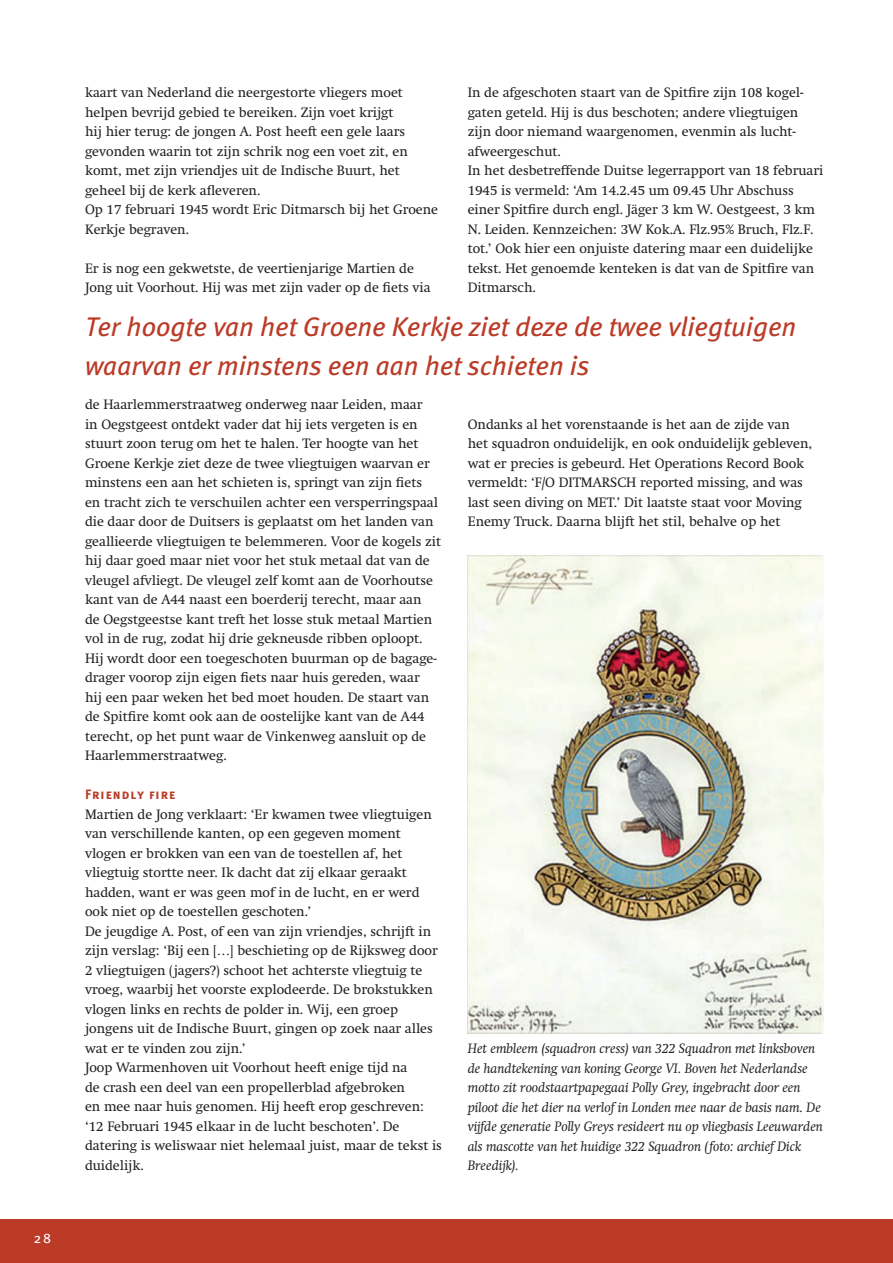
<style>
.page{position:relative;width:893px;height:1263px;background:#fff}
.page>*{position:absolute;margin:0;border:0;box-sizing:border-box;transform-origin:0 0}
.t1{font:italic 27px/39px "Meta";color:#bb3b27}
.t2{font:13.8px "Meta Book Caps";color:#fff}
.t3{font:13.5px/19.5px "Swift";color:#231f20}
.t4{font:italic 13.5px/19.5px "Swift";color:#231f20}
.t5{font:13.5px "Meta Bold Caps";letter-spacing:.075em;color:#bb3b27}
</style>
<div class="page">
<div style="left:0;top:1219px;width:893px;height:44px;background:#bb3b27"></div>
<img style="left:468px;top:556px;width:356px;height:477px">
<p class="t2" style="left:34px;top:1230px;width:19px">28</p>
<p class="t3" style="left:85px;top:83px;width:355px">kaart van Nederland die neergestorte vliegers moet helpen bevrijd gebied te bereiken. Zijn voet krijgt<br>hij hier terug: de jongen A. Post heeft een gele laars gevonden waarin tot zijn schrik nog een voet zit, en komt, met zijn vriendjes uit de Indische Buurt, het geheel bij de kerk afleveren.<br>Op 17 februari 1945 wordt Eric Ditmarsch bij het Groene Kerkje begraven.</p>
<p class="t3" style="left:85px;top:259px;width:347px">Er is nog een gekwetste, de veertienjarige Martien de<br>Jong uit Voorhout. Hij was met zijn vader op de fiets via</p>
<p class="t3" style="left:468px;top:83px;width:357px">In de afgeschoten staart van de Spitfire zijn 108 kogel&shy;gaten geteld. Hij is dus beschoten; andere vliegtuigen zijn door niemand waargenomen, evenmin als lucht&shy;afweergeschut.<br>In het desbetreffende Duitse legerrapport van 18 februari 1945 is vermeld: ‘Am 14.2.45 um 09.45 Uhr Abschuss einer Spitfire durch engl. Jäger 3 km W. Oestgeest, 3 km N. Leiden. Kennzeichen: 3W Kok.A. Flz.95% Bruch, Flz.F. tot.’ Ook hier een onjuiste datering maar een duidelijke tekst. Het genoemde kenteken is dat van de Spitfire van Ditmarsch.</p>
<h1 class="t1" style="left:85px;top:307px;width:713px">Ter hoogte van het Groene Kerkje ziet deze de twee vliegtuigen waarvan er minstens een aan het schieten is</h1>
<p class="t3" style="left:85px;top:395px;width:358px">de Haarlemmerstraatweg onderweg naar Leiden, maar<br>in Oegstgeest ontdekt vader dat hij iets vergeten is en stuurt zoon terug om het te halen. Ter hoogte van het Groene Kerkje ziet deze de twee vliegtuigen waarvan er minstens een aan het schieten is, springt van zijn fiets<br>en tracht zich te verschuilen achter een versperringspaal die daar door de Duitsers is geplaatst om het landen van geallieerde vliegtuigen te belemmeren. Voor de kogels zit hij daar goed maar niet voor het stuk metaal dat van de vleugel afvliegt. De vleugel zelf komt aan de Voorhoutse kant van de A44 naast een boerderij terecht, maar aan<br>de Oegstgeestse kant treft het losse stuk metaal Martien vol in de rug, zodat hij drie gekneusde ribben oploopt.<br>Hij wordt door een toegeschoten buurman op de bagage&shy;drager voorop zijn eigen fiets naar huis gereden, waar<br>hij een paar weken het bed moet houden. De staart van de Spitfire komt ook aan de oostelijke kant van de A44 terecht, op het punt waar de Vinkenweg aansluit op de Haarlemmerstraatweg.</p>
<p class="t5" style="left:85px;top:787px;width:92px">Friendly fire</p>
<p class="t3" style="left:85px;top:804px;width:358px">Martien de Jong verklaart: ‘Er kwamen twee vliegtuigen van verschillende kanten, op een gegeven moment vlogen er brokken van een van de toestellen af, het vliegtuig stortte neer. Ik dacht dat zij elkaar geraakt hadden, want er was geen mof in de lucht, en er werd ook niet op de toestellen geschoten.’<br>De jeugdige A. Post, of een van zijn vriendjes, schrijft in zijn verslag: ‘Bij een […] beschieting op de Rijksweg door 2 vliegtuigen (jagers?) schoot het achterste vliegtuig te vroeg, waarbij het voorste explodeerde. De brokstukken vlogen links en rechts de polder in. Wij, een groep jongens uit de Indische Buurt, gingen op zoek naar alles wat er te vinden zou zijn.’<br>Joop Warmenhoven uit Voorhout heeft enige tijd na<br>de crash een deel van een propellerblad afgebroken<br>en mee naar huis genomen. Hij heeft erop geschreven: ‘12 Februari 1945 elkaar in de lucht beschoten’. De datering is weliswaar niet helemaal juist, maar de tekst is duidelijk.</p>
<p class="t3" style="left:468px;top:415px;width:346px">Ondanks al het vorenstaande is het aan de zijde van het squadron onduidelijk, en ook onduidelijk gebleven, wat er precies is gebeurd. Het Operations Record Book vermeldt: ‘F/O DITMARSCH reported missing, and was last seen diving on MET.’ Dit laatste staat voor Moving Enemy Truck. Daarna blijft het stil, behalve op het</p>
<p class="t4" style="left:468px;top:1039px;width:357px">Het embleem (squadron cress) van 322 Squadron met linksboven de handtekening van koning George VI. Boven het Nederlandse motto zit roodstaartpapegaai Polly Grey, ingebracht door een piloot die het dier na verlof in Londen mee naar de basis nam. De vijfde generatie Polly Greys resideert nu op vliegbasis Leeuwarden als mascotte van het huidige 322 Squadron (foto: archief Dick Breedijk).</p>
</div>
